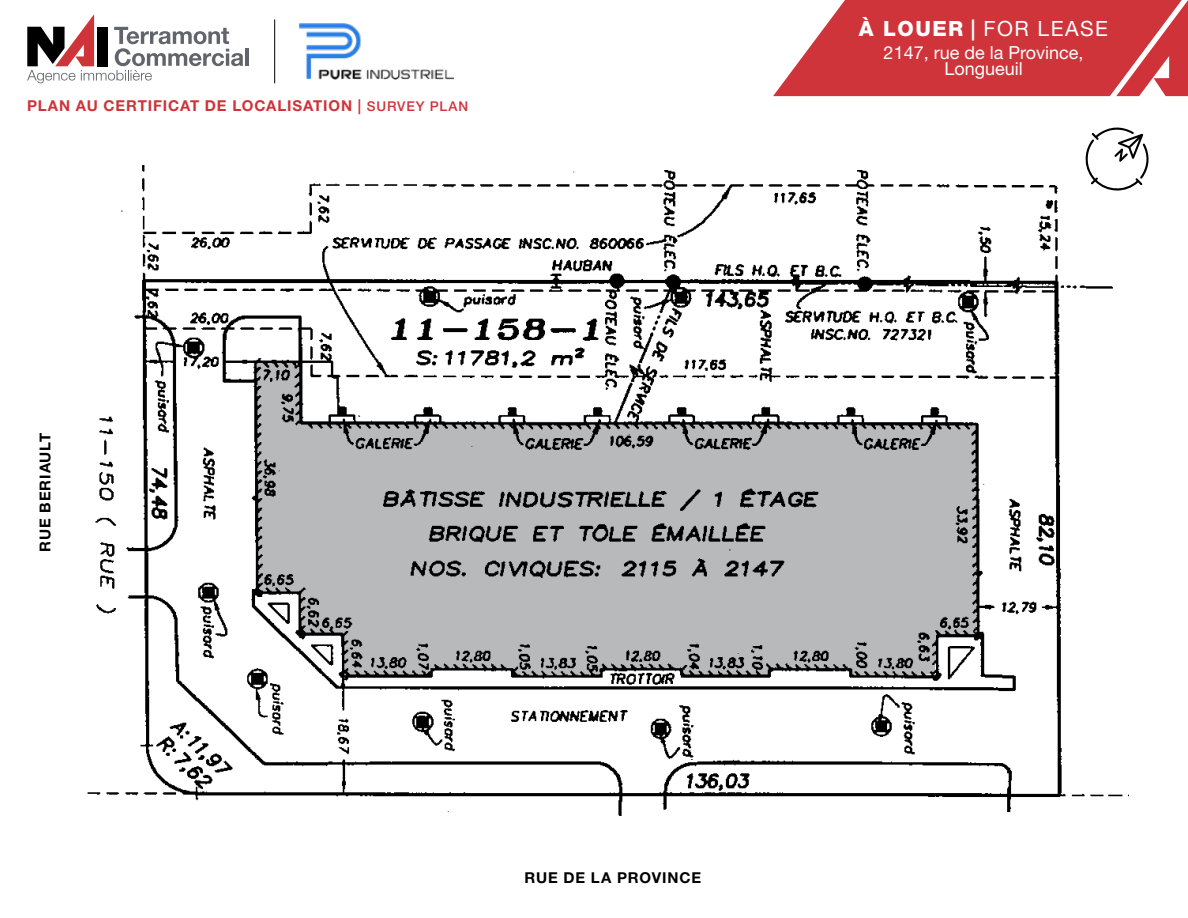
<style>
.page{position:relative;width:1188px;height:918px;background:#fff}
.page>*{position:absolute;margin:0;border:0;box-sizing:border-box;transform-origin:0 0}
.t1{font:21px "Helvetica Neue LT Std";letter-spacing:.07em;color:#fff}
.t2{font:18px/16.5px "Helvetica Neue LT Std";color:#fff;text-align:center}
.t3{font:700 15px "Helvetica Neue LT Std";letter-spacing:.06em;color:#cf3339}
.t4{font:700 15px "Helvetica Neue LT Std";letter-spacing:.06em;color:#000}
.s1{font-weight:500}
.s2{font-weight:500;font-size:13.5px}
.s3{font-weight:800}
</style>
<div class="page">
<svg style="left:773px;top:0;width:415px;height:96px;background:#d34b50"></svg>
<img style="left:87px;top:165px;width:1036px;height:651px">
<svg style="left:254px;top:360px;width:725px;height:318px;fill:#b7b9bb"></svg>
<div style="left:1112px;top:195px;width:20px;height:21px;background:#fff"></div>
<svg style="left:1085px;top:127px;width:64px;height:65px"></svg>
<hr style="left:245px;top:49px;width:4px;height:17px;background:#61646a">
<svg style="left:27px;top:14px;width:216px;height:69px"></svg>
<hr style="left:274px;top:19px;width:1px;height:64px;background:#000">
<img style="left:299px;top:23px;width:155px;height:56px">
<p class="t3" style="left:27px;top:97px;width:443px">PLAN AU CERTIFICAT DE LOCALISATION <span class="s1">|</span> <span class="s2">SURVEY PLAN</span></p>
<p class="t4" style="left:36px;top:552px;width:120px;rotate:-90deg">RUE BERIAULT</p>
<p class="t4" style="left:524px;top:868px;width:178px">RUE DE LA PROVINCE</p>
<h1 class="t1" style="left:859px;top:16px;width:251px"><span class="s3">À LOUER</span> <span class="s1">|</span> FOR LEASE</h1>
<p class="t2" style="left:884px;top:44px;width:201px">2147, rue de la Province,<br>Longueuil</p>
</div>
